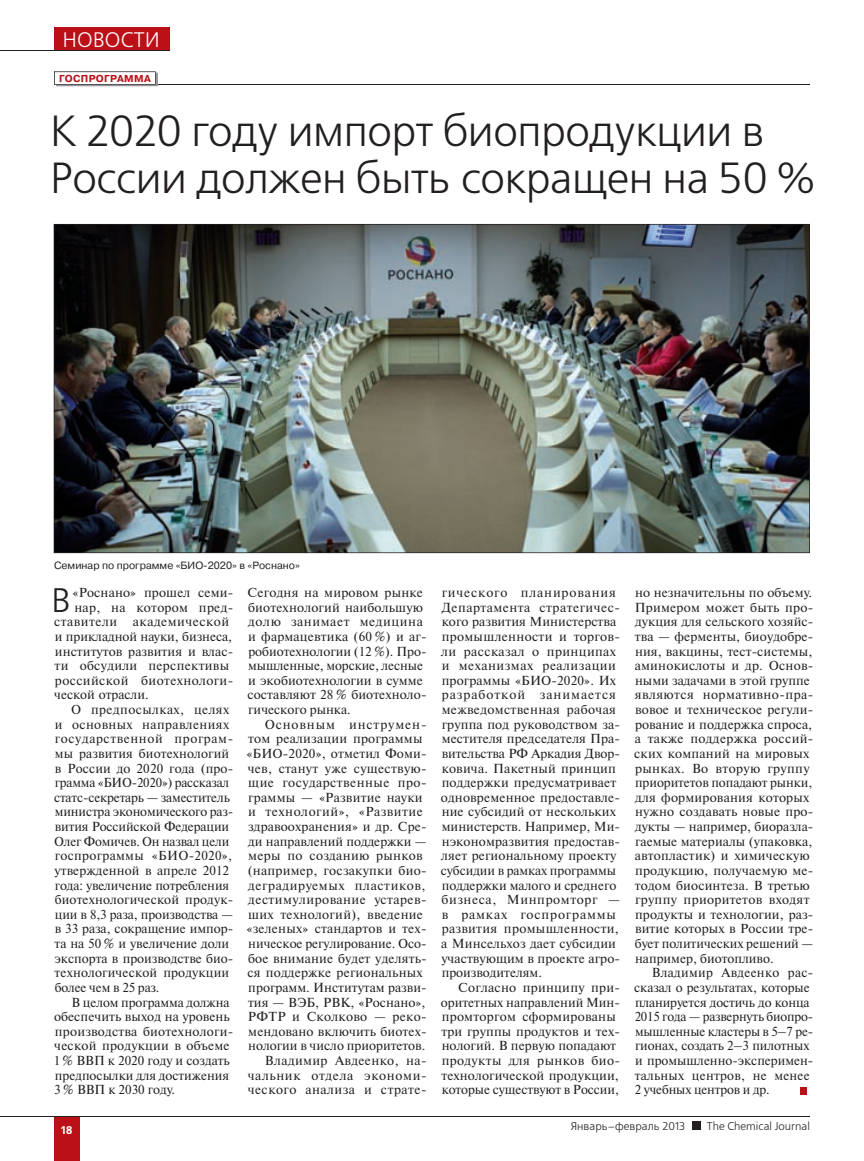
<style>
.page{position:relative;width:864px;height:1161px;background:#fff}
.page>*{position:absolute;margin:0;border:0;box-sizing:border-box;transform-origin:0 0}
.t1{font:43.5px/46.5px "Free Set C";letter-spacing:-.01em;color:#231f20}
.t2{font:33.9px "Free Set C";color:#231f20}
.t3{font:21px "Free Set C";letter-spacing:.005em;color:#fff}
.t4{font:13.05px/14.7px "Newton C";letter-spacing:.01em;color:#231f20}
.t5{font:13.05px "Newton C";letter-spacing:-.01em;color:#231f20}
.t6{font:13.05px "Newton C";letter-spacing:.035em;color:#231f20}
.t7{font:13.05px "Newton C";letter-spacing:.04em;color:#231f20}
.t8{font:13.05px "Newton C";letter-spacing:.05em;color:#231f20}
.t9{font:13.05px "Newton C";letter-spacing:.03em;color:#231f20}
.t10{font:13.05px "Newton C";letter-spacing:-.015em;color:#231f20}
.t11{font:13.05px "Newton C";letter-spacing:.045em;color:#231f20}
.t12{font:13.05px "Newton C";letter-spacing:.07em;color:#231f20}
.t13{font:11.25px "Free Set C";color:#231f20}
.t14{font:700 11.25px "Free Set C";color:#fff}
.t15{font:10.5px "Pragmatica C";color:#231f20}
.t16{font:700 10.05px "Pragmatica C";letter-spacing:.03em;color:#bb1018}
</style>
<div class="page">
<hr style="left:156px;top:84px;width:653px;height:1px;background:#231f20">
<svg style="left:54px;top:71px;width:104px;height:14px"></svg>
<img style="left:54px;top:224px;width:755px;height:329px">
<div style="left:800px;top:1087px;width:6px;height:7px;background:#bb1018"></div>
<div style="left:54px;top:1116px;width:26px;height:45px;background:#bb1018"></div>
<hr style="left:0;top:1116px;width:54px;height:1px;background:#231f20">
<hr style="left:54px;top:1116px;width:755px;height:1px;background:#231f20">
<div style="left:691px;top:1121px;width:9px;height:9px;background:#231f20"></div>
<div style="left:54px;top:27px;width:115px;height:24px;background:#bb1018"></div>
<hr style="left:0;top:51px;width:54px;height:1px;background:#231f20">
<hr style="left:54px;top:51px;width:115px;height:1px;background:#231f20">
<h3 class="t3" style="left:63px;top:31px;width:99px">НОВОСТИ</h3>
<p class="t16" style="left:59px;top:75px;width:93px">ГОСПРОГРАММА</p>
<h1 class="t1" style="left:50px;top:112px;width:768px">К 2020 году импорт биопродукции в<br>России должен быть сокращен на 50 %</h1>
<p class="t15" style="left:54px;top:561px;width:247px">Семинар по программе «БИО-2020» в «Роснано»</p>
<h2 class="t2" style="left:51px;top:586px;width:21px">В</h2>
<p class="t4" style="left:73px;top:586px;width:162px">«Роснано» прошел семи-</p>
<p class="t4" style="left:247px;top:586px;width:180px">Сегодня на мировом рынке биотехнологий наибольшую долю занимает медицина и фармацевтика (60 %) и аг&shy;робиотехнологии (12 %). Про&shy;мышленные, морские, лесные и экобиотехнологии в сумме составляют 28 % биотехноло&shy;гического рынка.</p>
<p class="t12" style="left:264px;top:719px;width:163px">Основным инструмен-</p>
<p class="t4" style="left:248px;top:732px;width:176px">том реализации программы</p>
<p class="t4" style="left:246px;top:747px;width:182px">«БИО-2020», отметил Фоми-</p>
<p class="t4" style="left:247px;top:762px;width:180px">чев, станут уже существую-</p>
<p class="t6" style="left:248px;top:778px;width:180px">щие государственные про-</p>
<p class="t4" style="left:248px;top:791px;width:176px">граммы — «Развитие науки</p>
<p class="t7" style="left:248px;top:807px;width:176px">и технологий», «Развитие</p>
<p class="t4" style="left:248px;top:820px;width:180px">здравоохранения» и др. Сре-</p>
<p class="t4" style="left:248px;top:835px;width:179px">ди направлений поддержки —</p>
<p class="t4" style="left:248px;top:849px;width:176px">меры по созданию рынков</p>
<p class="t4" style="left:247px;top:864px;width:180px">(например, госзакупки био-</p>
<p class="t11" style="left:248px;top:880px;width:179px">деградируемых пластиков,</p>
<p class="t6" style="left:248px;top:895px;width:180px">дестимулирование устарев-</p>
<p class="t4" style="left:248px;top:908px;width:176px">ших технологий), введение</p>
<p class="t4" style="left:246px;top:923px;width:182px">«зеленых» стандартов и тех-</p>
<p class="t4" style="left:248px;top:937px;width:180px">ническое регулирование. Осо-</p>
<p class="t4" style="left:248px;top:952px;width:180px">бое внимание будет уделять-</p>
<p class="t4" style="left:247px;top:966px;width:177px">ся поддержке региональных</p>
<p class="t4" style="left:248px;top:981px;width:180px">программ. Институтам разви-</p>
<p class="t4" style="left:248px;top:996px;width:179px">тия — ВЭБ, РВК, «Роснано»,</p>
<p class="t4" style="left:248px;top:1010px;width:180px">РФТР и Сколково — реко-</p>
<p class="t4" style="left:248px;top:1025px;width:180px">мендовано включить биотех-</p>
<p class="t4" style="left:248px;top:1040px;width:178px">нологии в число приоритетов.</p>
<p class="t9" style="left:265px;top:1056px;width:163px">Владимир Авдеенко, на-</p>
<p class="t8" style="left:247px;top:1070px;width:180px">чальник отдела экономи-</p>
<p class="t7" style="left:247px;top:1085px;width:180px">ческого анализа и страте-</p>
<p class="t4" style="left:74px;top:601px;width:160px">нар, на котором пред-</p>
<p class="t7" style="left:54px;top:617px;width:176px">ставители академической</p>
<p class="t4" style="left:55px;top:630px;width:179px">и прикладной науки, бизнеса,</p>
<p class="t4" style="left:55px;top:645px;width:180px">институтов развития и влас-</p>
<p class="t4" style="left:55px;top:659px;width:176px">ти обсудили перспективы</p>
<p class="t9" style="left:55px;top:676px;width:180px">россий ской биотехнологи-</p>
<p class="t4" style="left:54px;top:689px;width:96px">ческой отрасли.</p>
<p class="t6" style="left:71px;top:705px;width:159px">О предпосылках, целях</p>
<p class="t6" style="left:55px;top:719px;width:176px">и основных направлениях</p>
<p class="t8" style="left:55px;top:734px;width:180px">государственной програм-</p>
<p class="t4" style="left:55px;top:747px;width:176px">мы развития биотехнологий</p>
<p class="t4" style="left:55px;top:762px;width:180px">в России до 2020 года (про-</p>
<p class="t10" style="left:55px;top:778px;width:176px">грамма «БИО-2020») рассказал</p>
<p class="t5" style="left:54px;top:793px;width:177px">статс-секретарь — заместитель</p>
<p class="t5" style="left:55px;top:807px;width:180px">министра экономического раз-</p>
<p class="t5" style="left:55px;top:822px;width:176px">вития Российской Федерации</p>
<p class="t5" style="left:54px;top:836px;width:176px">Олег Фомичев. Он назвал цели</p>
<p class="t4" style="left:55px;top:849px;width:179px">госпрограммы «БИО-2020»,</p>
<p class="t4" style="left:55px;top:864px;width:176px">утвержденной в апреле 2012</p>
<p class="t5" style="left:55px;top:880px;width:176px">года: увеличение потребления</p>
<p class="t4" style="left:55px;top:893px;width:180px">биотехнологической продук-</p>
<p class="t5" style="left:55px;top:910px;width:179px">ции в 8,3 раза, производства —</p>
<p class="t4" style="left:55px;top:923px;width:180px">в 33 раза, сокращение импор-</p>
<p class="t4" style="left:55px;top:937px;width:176px">та на 50 % и увеличение доли</p>
<p class="t4" style="left:55px;top:952px;width:180px">экспорта в производстве био-</p>
<p class="t4" style="left:55px;top:966px;width:176px">технологической продукции</p>
<p class="t5" style="left:55px;top:983px;width:106px">более чем в 25 раз.</p>
<p class="t4" style="left:72px;top:996px;width:159px">В целом программа должна</p>
<p class="t4" style="left:54px;top:1010px;width:177px">обеспечить выход на уровень</p>
<p class="t4" style="left:55px;top:1025px;width:180px">производства биотехнологи-</p>
<p class="t4" style="left:54px;top:1040px;width:177px">ческой продукции в объеме</p>
<p class="t4" style="left:54px;top:1054px;width:177px">1 % ВВП к 2020 году и создать</p>
<p class="t4" style="left:55px;top:1069px;width:176px">предпосылки для достижения</p>
<p class="t4" style="left:54px;top:1083px;width:122px">3 % ВВП к 2030 году.</p>
<p class="t4" style="left:440px;top:586px;width:181px">гического планирования<br>Департамента стратегичес&shy;кого развития Министерства промышленности и торгов&shy;ли рассказал о принципах и механизмах реализации программы «БИО-2020». Их разработкой занимается межведомственная рабочая группа под руководством за&shy;местителя председателя Пра&shy;вительства РФ Аркадия Двор&shy;ковича. Пакетный принцип поддержки предусматривает одновременное предоставле&shy;ние субсидий от нескольких министерств. Например, Ми&shy;нэкономразвития предостав&shy;ляет региональному проекту субсидии в рамках программы поддержки малого и среднего бизнеса, Минпромторг — в рамках госпрограммы развития промышленности, а Минсельхоз дает субсидии участвующим в проекте агро&shy;производителям.</p>
<p class="t4" style="left:440px;top:981px;width:180px;text-indent:17px">Согласно принципу при&shy;оритетных направлений Мин&shy;промторгом сформированы три группы продуктов и тех&shy;нологий. В первую попадают продукты для рынков био&shy;технологической продукции, которые существуют в России,</p>
<p class="t4" style="left:634px;top:586px;width:181px">но незначительны по объему.<br>Примером может быть про&shy;дукция для сельского хозяйс&shy;тва — ферменты, биоудобре&shy;ния, вакцины, тест-системы, аминокислоты и др. Основ&shy;ными задачами в этой группе являются нормативно-пра&shy;вовое и техническое регули&shy;рование и поддержка спроса, а также поддержка россий&shy;ских компаний на мировых рынках. Во вторую группу приоритетов попадают рынки, для формирования которых нужно создавать новые про&shy;дукты — например, биоразла&shy;гаемые материалы (упаковка, автопластик) и химическую продукцию, получаемую ме&shy;тодом биосинтеза. В третью группу приоритетов входят продукты и технологии, раз&shy;витие которых в России тре&shy;бует политических решений — например, биотопливо.</p>
<p class="t4" style="left:634px;top:966px;width:180px;text-indent:17px">Владимир Авдеенко рас&shy;сказал о результатах, которые планируется достичь до конца<br>2015 года — развернуть биопро&shy;мышленные кластеры в 5–7 ре&shy;гионах, создать 2–3 пилотных и промышленно-эксперимен&shy;тальных центров, не менее<br>2 учебных центров и др.</p>
<p class="t14" style="left:61px;top:1125px;width:13px">18</p>
<p class="t13" style="left:570px;top:1121px;width:116px">Январь–февраль 2013</p>
<p class="t13" style="left:706px;top:1121px;width:104px">The Chemical Journal</p>
</div>
